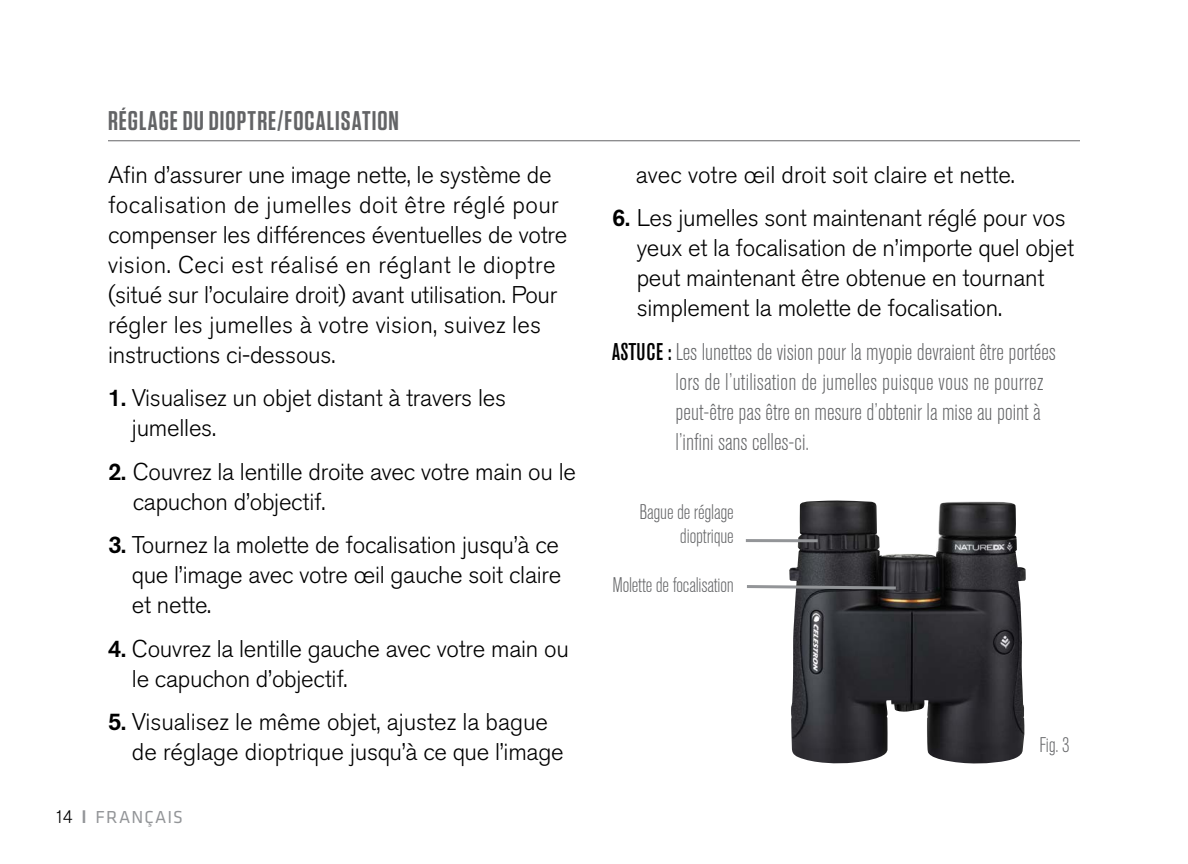
<style>
.page{position:relative;width:1188px;height:864px;background:#fff}
.page>*{position:absolute;margin:0;border:0;box-sizing:border-box;transform-origin:0 0}
.t1{font:600 27px "Tungsten";letter-spacing:.035em;color:#636466}
.t2{font:300 24px/30px "Akzidenz Grotesk Pro";letter-spacing:-.01em;color:#000}
.t3{font:300 condensed 24px/30px "Akzidenz Grotesk Pro";color:#636466}
.t4{font:300 condensed 21px/24px "Akzidenz Grotesk Pro";letter-spacing:-.01em;color:#636466;text-align:right}
.t5{font:18px "Klavika Basic";letter-spacing:.065em;color:#939598}
.s1{font-weight:500}
.s2{font-family:"Akzidenz Grotesk Pro";font-weight:300;color:#000}
.s3{font-family:"Akzidenz Grotesk Pro";font-weight:500}
.s4{font-weight:500;color:#000}
</style>
<div class="page">
<img style="left:789px;top:500px;width:237px;height:264px">
<hr style="left:108px;top:140px;width:972px;height:1px;background:#636466">
<hr style="left:746px;top:539px;width:72px;height:3px;background:#939598">
<svg style="left:747px;top:584px;width:152px;height:7px"></svg>
<p class="t1" style="left:108px;top:106px;width:293px">RÉGLAGE DU DIOPTRE/FOCALISATION</p>
<p class="t2" style="left:108px;top:160px;width:461px">Afin d’assurer une image nette, le système de focalisation de jumelles doit être réglé pour compenser les différences éventuelles de votre vision. Ceci est réalisé en réglant le dioptre (situé sur l’oculaire droit) avant utilisation. Pour régler les jumelles à votre vision, suivez les instructions ci-dessous.</p>
<p class="t2" style="left:132px;top:383px;width:376px;text-indent:-24px"><span class="s1">1.</span> Visualisez un objet distant à travers les jumelles.</p>
<p class="t2" style="left:133px;top:457px;width:445px;text-indent:-25px"><span class="s1">2.</span> Couvrez la lentille droite avec votre main ou le capuchon d’objectif.</p>
<p class="t2" style="left:132px;top:530px;width:431px;text-align:justify;text-indent:-24px"><span class="s1">3.</span> Tournez la molette de focalisation jusqu’à ce que l’image avec votre œil gauche soit claire et nette.</p>
<p class="t2" style="left:132px;top:634px;width:438px;text-indent:-24px"><span class="s1">4.</span> Couvrez la lentille gauche avec votre main ou le capuchon d’objectif.</p>
<p class="t2" style="left:132px;top:707px;width:433px;text-indent:-24px"><span class="s1">5.</span> Visualisez le même objet, ajustez la bague de réglage dioptrique jusqu’à ce que l’image</p>
<p class="t5" style="left:54px;top:805px;width:131px"><span class="s2">14</span> <span class="s3">I</span> FRANÇAIS</p>
<p class="t2" style="left:636px;top:160px;width:380px">avec votre œil droit soit claire et nette.</p>
<p class="t2" style="left:637px;top:203px;width:439px;text-indent:-25px"><span class="s1">6.</span> Les jumelles sont maintenant réglé pour vos yeux et la focalisation de n’importe quel objet peut maintenant être obtenue en tournant simplement la molette de focalisation.</p>
<p class="t3" style="left:676px;top:336px;width:382px;text-indent:-63px"><span class="s4">ASTUCE :</span> Les lunettes de vision pour la myopie devraient être portées lors de l’utilisation de jumelles puisque vous ne pourrez peut-être pas être en mesure d’obtenir la mise au point à l’infini sans celles-ci.</p>
<p class="t4" style="left:639px;top:499px;width:96px">Bague de réglage dioptrique</p>
<p class="t4" style="left:612px;top:572px;width:123px">Molette de focalisation</p>
<p class="t4" style="left:1040px;top:733px;width:32px">Fig. 3</p>
</div>
